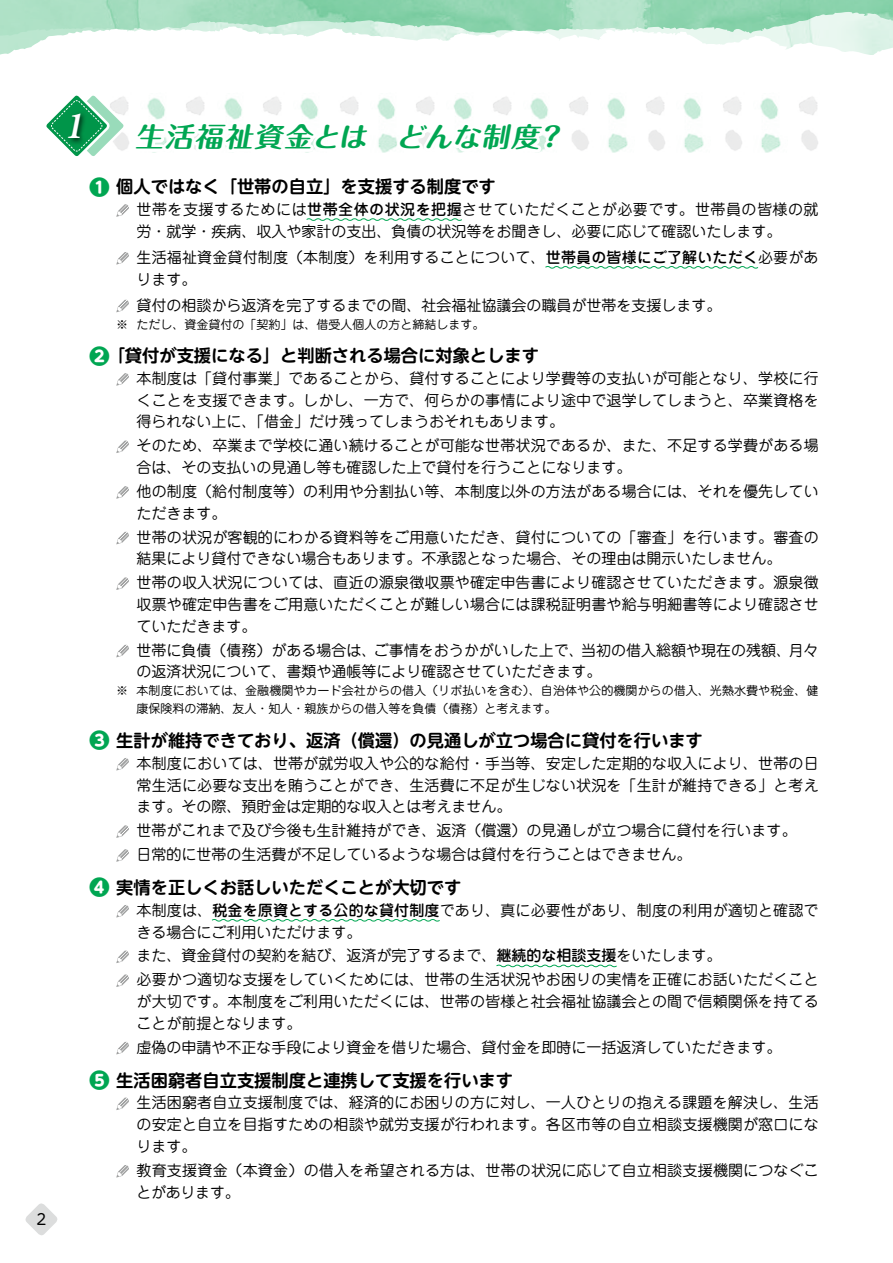
<style>
.page{position:relative;width:893px;height:1263px;background:#fff}
.page>*{position:absolute;margin:0;border:0;box-sizing:border-box;transform-origin:0 0}
.t1{font:italic 600 38.7px "Minion Pro";color:#fff}
.t2{font:italic 700 27px "Maru Fo Pro";color:#00a652;scale:1.05 1}
.t3{font:700 17.25px "UD Shin M Go Pro De";color:#000}
.t4{font:15px/21.8px "Jun 201 Pro";letter-spacing:.005em;color:#000}
.t5{font:15px "UD Shin M Go Pro";color:#000}
.t6{font:12px/18px "Jun 201 Pro";letter-spacing:.005em;color:#000}
.s1{font-family:"UD Shin M Go Pro";font-weight:800;font-size:20.7px;color:#00a652}
.s2{font-family:"Jun 34 Pro";font-weight:500}
</style>
<div class="page">
<svg style="left:25px;top:1203px;width:33px;height:32px"></svg>
<svg style="left:0;top:0;width:893px;height:55px"></svg>
<svg style="left:211px;top:919px;width:229px;height:3px"></svg>
<svg style="left:496px;top:964px;width:121px;height:4px"></svg>
<svg style="left:116px;top:825px;width:13px;height:13px"></svg>
<svg style="left:116px;top:849px;width:13px;height:13px"></svg>
<svg style="left:116px;top:905px;width:13px;height:12px"></svg>
<svg style="left:116px;top:950px;width:13px;height:13px"></svg>
<svg style="left:116px;top:974px;width:13px;height:13px"></svg>
<svg style="left:116px;top:1042px;width:13px;height:12px"></svg>
<svg style="left:116px;top:1097px;width:13px;height:13px"></svg>
<svg style="left:116px;top:1165px;width:13px;height:12px"></svg>
<img style="left:799px;top:97px;width:19px;height:54px">
<img style="left:760px;top:98px;width:21px;height:55px">
<svg style="left:46px;top:95px;width:713px;height:675px"></svg>
<div style="left:66px;top:111px;width:22px;height:34px;background:#000;opacity:.75"></div>
<p class="t5" style="left:36px;top:1207px;width:11px">2</p>
<h1 class="t1" style="left:66px;top:102px;width:20px">1</h1>
<h2 class="t2" style="left:135px;top:116px;width:416px">生活福祉資金とは　どんな制度？</h2>
<p class="t3" style="left:89px;top:173px;width:408px"><span class="s1">❶</span> 個人ではなく「世帯の自立」を支援する制度です</p>
<p class="t4" style="left:137px;top:197px;width:683px">世帯を支援するためには<span class="s2">世帯全体の状況を把握</span>させていただくことが必要です。世帯員の皆様の就労・就学・疾病、収入や家計の支出、負債の状況等をお聞きし、必要に応じて確認いたします。</p>
<p class="t4" style="left:137px;top:245px;width:684px">生活福祉資金貸付制度（本制度）を利用することについて、<span class="s2">世帯員の皆様にご了解いただく</span>必要があります。</p>
<p class="t4" style="left:137px;top:292px;width:587px">貸付の相談から返済を完了するまでの間、社会福祉協議会の職員が世帯を支援します。</p>
<p class="t6" style="left:116px;top:314px;width:370px">※ ただし、資金貸付の「契約」は、借受人個人の方と締結します。</p>
<p class="t3" style="left:89px;top:342px;width:451px"><span class="s1">❷</span> 「貸付が支援になる」と判断される場合に対象とします</p>
<p class="t4" style="left:137px;top:366px;width:684px;text-align:justify">本制度は「貸付事業」であることから、貸付することにより学費等の支払いが可能となり、学校に行くことを支援できます。しかし、一方で、何らかの事情により途中で退学してしまうと、卒業資格を得られない上に、「借金」だけ残ってしまうおそれもあります。</p>
<p class="t4" style="left:137px;top:433px;width:684px">そのため、卒業まで学校に通い続けることが可能な世帯状況であるか、また、不足する学費がある場合は、その支払いの見通し等も確認した上で貸付を行うことになります。</p>
<p class="t4" style="left:137px;top:479px;width:684px">他の制度（給付制度等）の利用や分割払い等、本制度以外の方法がある場合には、それを優先していただきます。</p>
<p class="t4" style="left:137px;top:524px;width:684px">世帯の状況が客観的にわかる資料等をご用意いただき、貸付についての「審査」を行います。審査の結果により貸付できない場合もあります。不承認となった場合、その理由は開示いたしません。</p>
<p class="t4" style="left:137px;top:570px;width:684px;text-align:justify">世帯の収入状況については、直近の源泉徴収票や確定申告書により確認させていただきます。源泉徴収票や確定申告書をご用意いただくことが難しい場合には課税証明書や給与明細書等により確認させていただきます。</p>
<p class="t4" style="left:137px;top:637px;width:684px">世帯に負債（債務）がある場合は、ご事情をおうかがいした上で、当初の借入総額や現在の残額、月々の返済状況について、書類や通帳等により確認させていただきます。</p>
<p class="t6" style="left:137px;top:680px;width:683px;text-indent:-20px">※ 本制度においては、金融機関やカード会社からの借入（リボ払いを含む）、自治体や公的機関からの借入、光熱水費や税金、健康保険料の滞納、友人・知人・親族からの借入等を負債（債務）と考えます。</p>
<p class="t3" style="left:89px;top:726px;width:615px"><span class="s1">❸</span> 生計が維持できており、返済（償還）の見通しが立つ場合に貸付を行います</p>
<p class="t4" style="left:137px;top:751px;width:684px;text-align:justify">本制度においては、世帯が就労収入や公的な給付・手当等、安定した定期的な収入により、世帯の日常生活に必要な支出を賄うことができ、生活費に不足が生じない状況を「生計が維持できる」と考えます。その際、預貯金は定期的な収入とは考えません。</p>
<p class="t4" style="left:137px;top:817px;width:662px;line-height:23.9px">世帯がこれまで及び今後も生計維持ができ、返済（償還）の見通しが立つ場合に貸付を行います。日常的に世帯の生活費が不足しているような場合は貸付を行うことはできません。</p>
<p class="t3" style="left:89px;top:873px;width:374px"><span class="s1">❹</span> 実情を正しくお話しいただくことが大切です</p>
<p class="t4" style="left:137px;top:898px;width:684px">本制度は、<span class="s2">税金を原資とする公的な貸付制度</span>であり、真に必要性があり、制度の利用が適切と確認できる場合にご利用いただけます。</p>
<p class="t4" style="left:137px;top:942px;width:684px;line-height:23.9px">また、資金貸付の契約を結び、返済が完了するまで、<span class="s2">継続的な相談支援</span>をいたします。<br>必要かつ適切な支援をしていくためには、世帯の生活状況やお困りの実情を正確にお話いただくこと</p>
<p class="t4" style="left:137px;top:989px;width:684px">が大切です。本制度をご利用いただくには、世帯の皆様と社会福祉協議会との間で信頼関係を持てることが前提となります。</p>
<p class="t4" style="left:137px;top:1034px;width:647px">虚偽の申請や不正な手段により資金を借りた場合、貸付金を即時に一括返済していただきます。</p>
<p class="t3" style="left:89px;top:1066px;width:425px"><span class="s1">❺</span> 生活困窮者自立支援制度と連携して支援を行います</p>
<p class="t4" style="left:137px;top:1090px;width:684px;text-align:justify">生活困窮者自立支援制度では、経済的にお困りの方に対し、一人ひとりの抱える課題を解決し、生活の安定と自立を目指すための相談や就労支援が行われます。各区市等の自立相談支援機関が窓口になります。</p>
<p class="t4" style="left:136px;top:1157px;width:684px">教育支援資金（本資金）の借入を希望される方は、世帯の状況に応じて自立相談支援機関につなぐことがあります。</p>
</div>
